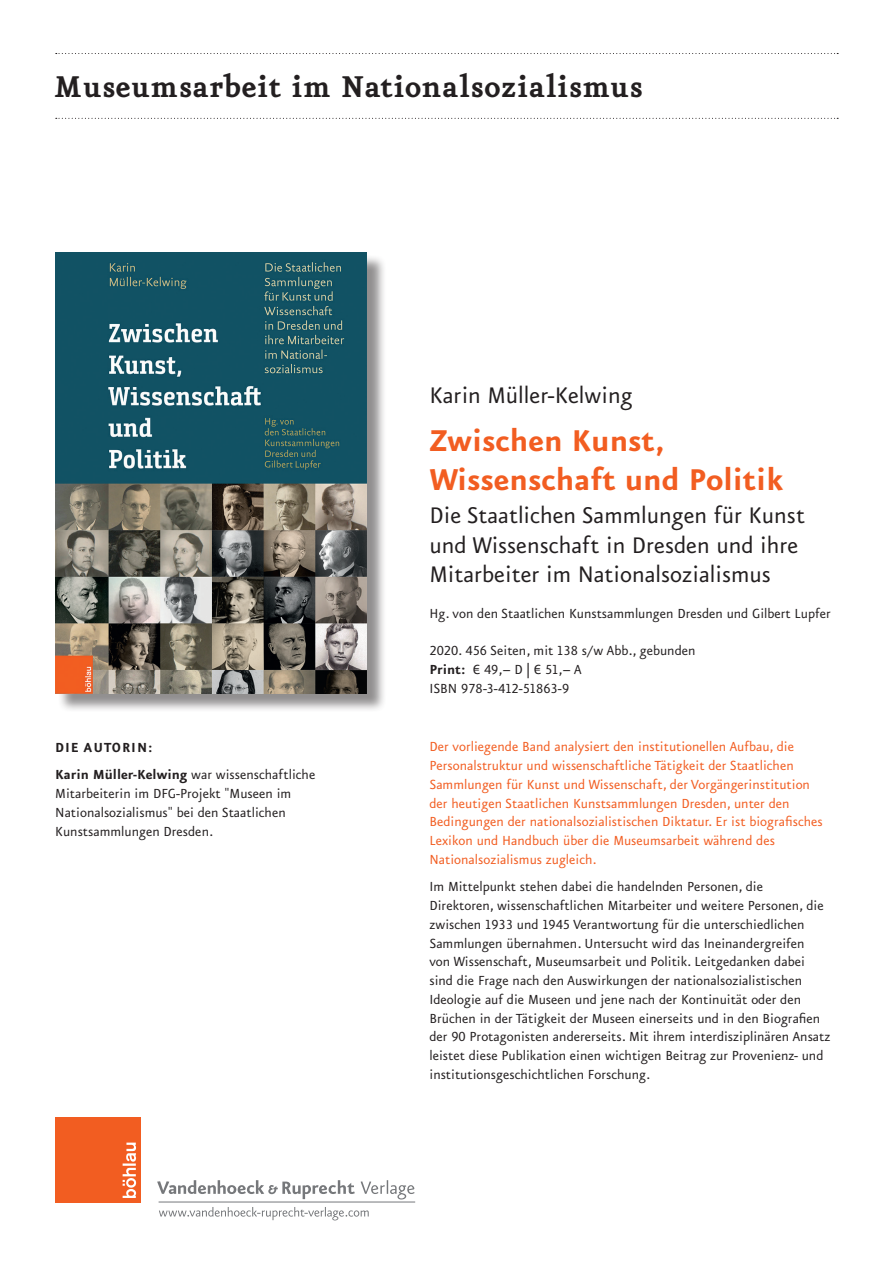
<style>
.page{position:relative;width:893px;height:1263px;background:#fff}
.page>*{position:absolute;margin:0;border:0;box-sizing:border-box;transform-origin:0 0}
.t1{font:700 36px/39px "VR Eureka Sans";color:#f25d21}
.Teaser{font:700 36px "VR Eureka";letter-spacing:.01em;color:#231f20}
.t2{font:27px/29.2px "VR Eureka Sans";color:#231f20}
.Hg_Autor{font:15.75px/18.8px "VR Eureka Sans";color:#231f20}
.Hg_Autor-2{font:15.75px/18.8px "VR Eureka Sans";color:#f25d21}
.Autoreninfo___Intere{font:15.75px/18.8px "VR Eureka Sans";color:#231f20}
.DF_HG_Autoren_Übersc{font:700 15.75px "VR Eureka Sans";letter-spacing:.06em;color:#231f20}
.s1{font-weight:700}
</style>
<div class="page">
<svg style="left:56px;top:53px;width:782px;height:1px"></svg>
<svg style="left:56px;top:118px;width:782px;height:1px"></svg>
<svg style="left:157px;top:1180px;width:258px;height:19px"></svg>
<hr style="left:159px;top:1201px;width:256px;height:1px;background:#76787b">
<svg style="left:159px;top:1207px;width:210px;height:13px"></svg>
<div style="left:55px;top:1117px;width:85px;height:85px;background:#f25d21"></div>
<svg style="left:123px;top:1142px;width:13px;height:56px"></svg>
<div style="left:58px;top:255px;width:328px;height:458px;background:#231f20;opacity:.5"></div>
<img style="left:55px;top:252px;width:312px;height:441px">
<p class="Teaser" style="left:54px;top:68px;width:591px">Museumsarbeit im Nationalsozialismus</p>
<p class="DF_HG_Autoren_Übersc" style="left:55px;top:739px;width:99px">DIE AUTORIN:</p>
<p class="Autoreninfo___Intere" style="left:55px;top:766px;width:262px"><span class="s1">Karin Müller-Kelwing</span> war wissenschaftliche Mitarbeiterin im DFG-Projekt "Museen im Nationalsozialismus" bei den Staatlichen Kunstsammlungen Dresden.</p>
<p class="t2" style="left:429px;top:382px;width:205px">Karin Müller-Kelwing</p>
<p class="t1" style="left:429px;top:422px;width:355px">Zwischen Kunst,<br>Wissenschaft und Politik</p>
<p class="t2" style="left:429px;top:502px;width:377px">Die Staatlichen Sammlungen für Kunst und Wissenschaft in Dresden und ihre<br>Mitarbeiter im Nationalsozialismus</p>
<p class="Hg_Autor" style="left:429px;top:604px;width:403px">Hg. von den Staatlichen Kunstsammlungen Dresden und Gilbert Lupfer</p>
<p class="Hg_Autor" style="left:429px;top:642px;width:268px">2020. 456 Seiten, mit 138 s/w Abb., gebunden</p>
<p class="Hg_Autor" style="left:429px;top:660px;width:154px"><span class="s1">Print:</span> € 49,– D | € 51,– A</p>
<p class="Hg_Autor" style="left:429px;top:679px;width:141px">ISBN 978-3-412-51863-9</p>
<p class="Hg_Autor-2" style="left:429px;top:738px;width:395px">Der vorliegende Band analysiert den institutionellen Aufbau, die Personalstruktur und wissenschaftliche Tätigkeit der Staatlichen Sammlungen für Kunst und Wissenschaft, der Vorgängerinstitution der heutigen Staatlichen Kunstsammlungen Dresden, unter den Bedingungen der nationalsozialistischen Diktatur. Er ist biografisches Lexikon und Handbuch über die Museumsarbeit während des Nationalsozialismus zugleich.</p>
<p class="Hg_Autor" style="left:429px;top:878px;width:402px">Im Mittelpunkt stehen dabei die handelnden Personen, die Direktoren, wissenschaftlichen Mitarbeiter und weitere Personen, die zwischen 1933 und 1945 Verantwortung für die unterschiedlichen Sammlungen übernahmen. Untersucht wird das Ineinandergreifen<br>von Wissenschaft, Museumsarbeit und Politik. Leitgedanken dabei sind die Frage nach den Auswirkungen der nationalsozialistischen Ideologie auf die Museen und jene nach der Kontinuität oder den Brüchen in der Tätigkeit der Museen einerseits und in den Biografien der 90 Protagonisten andererseits. Mit ihrem interdisziplinären Ansatz leistet diese Publikation einen wichtigen Beitrag zur Provenienz- und institutionsgeschichtlichen Forschung.</p>
</div>
